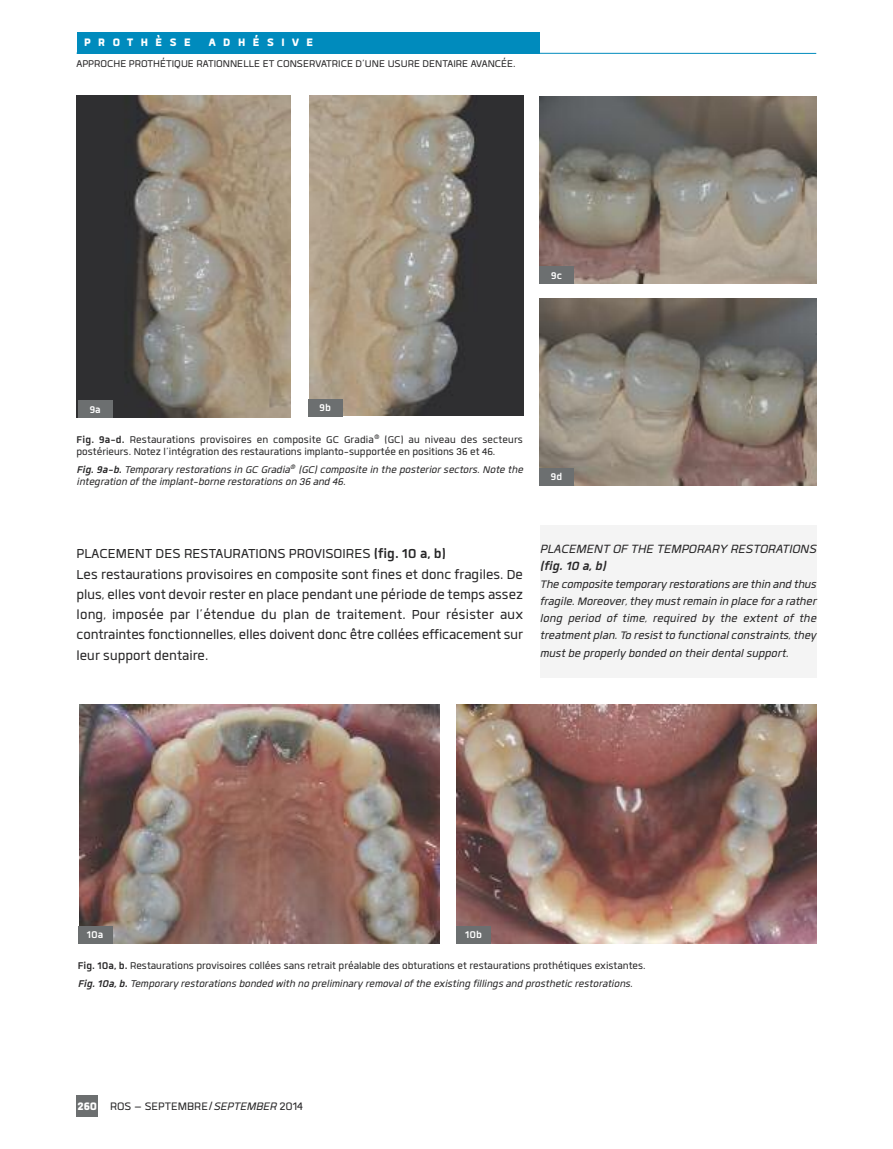
<style>
.page{position:relative;width:893px;height:1149px;background:#fff}
.page>*{position:absolute;margin:0;border:0;box-sizing:border-box;transform-origin:0 0}
.t1{font:18px/20.2px "Quan";color:#272627}
.t2{font:italic 16.5px "Quan";color:#272627}
.t3{font:italic 700 16.5px "Quan";color:#272627}
.t4{font:italic 15px/17.2px "Quan";color:#272627;text-align:justify}
.t5{font:15px "Quan";color:#272627}
.t6{font:900 15px "Quan";letter-spacing:.5em;color:#fff}
.t7{font:13.5px/12px "Quan";color:#272627}
.t8{font:italic 13.5px/12px "Quan";color:#272627}
.t9{font:700 13.5px "Quan";color:#fff}
.s1{font-weight:700}
.s2{font-weight:700;font-style:italic}
.s3{font-style:italic}
.s4{font-weight:900;color:#fff}
</style>
<div class="page">
<div style="left:77px;top:32px;width:463px;height:21px;background:#008bbd"></div>
<div style="left:540px;top:96px;width:276px;height:967px;background:#f4f4f4"></div>
<div style="left:77px;top:1095px;width:21px;height:21px;background:#6c6f70"></div>
<hr style="left:77px;top:53px;width:739px;height:1px;background:#008bbd">
<div style="left:64px;top:83px;width:769px;height:441px;background:#fff"></div>
<img style="left:77px;top:96px;width:214px;height:321px">
<div style="left:78px;top:400px;width:34px;height:17px;background:#6c6f70"></div>
<img style="left:540px;top:96px;width:276px;height:187px">
<img style="left:309px;top:96px;width:214px;height:320px">
<img style="left:540px;top:298px;width:276px;height:187px">
<div style="left:308px;top:399px;width:34px;height:17px;background:#6c6f70"></div>
<div style="left:540px;top:267px;width:34px;height:17px;background:#6c6f70"></div>
<div style="left:540px;top:468px;width:34px;height:17px;background:#6c6f70"></div>
<div style="left:63px;top:677px;width:769px;height:386px;background:#fff"></div>
<img style="left:80px;top:704px;width:359px;height:239px">
<div style="left:78px;top:925px;width:34px;height:18px;background:#6c6f70"></div>
<img style="left:457px;top:704px;width:359px;height:239px">
<div style="left:456px;top:925px;width:34px;height:18px;background:#6c6f70"></div>
<p class="t6" style="left:84px;top:32px;width:231px">PROTHÈSE ADHÉSIVE</p>
<p class="t7" style="left:77px;top:56px;width:441px">APPROCHE PROTHÉTIQUE RATIONNELLE ET CONSERVATRICE D’UNE USURE DENTAIRE AVANCÉE.</p>
<p class="t9" style="left:551px;top:266px;width:12px">9c</p>
<p class="t9" style="left:320px;top:398px;width:13px">9b</p>
<p class="t9" style="left:90px;top:400px;width:13px">9a</p>
<p class="t7" style="left:77px;top:432px;width:448px"><span class="s1">Fig. 9a-d.</span> Restaurations provisoires en composite GC Gradia<sup>®</sup> (GC) au niveau des secteurs postérieurs. Notez l’intégration des restaurations implanto-supportée en positions 36 et 46.</p>
<p class="t8" style="left:77px;top:462px;width:450px"><span class="s1">Fig. 9a-b.</span> Temporary restorations in GC Gradia<sup>®</sup> (GC) composite in the posterior sectors. Note the integration of the implant-borne restorations on 36 and 46.</p>
<p class="t9" style="left:551px;top:467px;width:13px">9d</p>
<p class="t1" style="left:77px;top:541px;width:448px">PLACEMENT DES RESTAURATIONS PROVISOIRES <span class="s1">(fig. 10 a, b)<br></span>Les restaurations provisoires en composite sont fines et donc fragiles. De plus, elles vont devoir rester en place pendant une période de temps assez long, imposée par l’étendue du plan de traitement. Pour résister aux contraintes fonctionnelles, elles doivent donc être collées efficacement sur leur support dentaire.</p>
<p class="t2" style="left:540px;top:537px;width:278px">PLACEMENT OF THE TEMPORARY RESTORATIONS</p>
<p class="t3" style="left:540px;top:554px;width:68px">(fig. 10 a, b)</p>
<p class="t4" style="left:540px;top:573px;width:278px">The composite temporary restorations are thin and thus fragile. Moreover, they must remain in place for a rather long period of time, required by the extent of the treatment plan. To resist to functional constraints, they must be properly bonded on their dental support.</p>
<p class="t9" style="left:87px;top:925px;width:18px">10a</p>
<p class="t9" style="left:465px;top:925px;width:18px">10b</p>
<p class="t7" style="left:78px;top:955px;width:569px;line-height:18px"><span class="s1">Fig. 10a, b.</span> Restaurations provisoires collées sans retrait préalable des obturations et restaurations prothétiques existantes.<br><span class="s2">Fig. 10a, b.</span> <span class="s3">Temporary restorations bonded with no preliminary removal of the existing fillings and prosthetic restorations.</span></p>
<p class="t5" style="left:78px;top:1095px;width:227px"><span class="s4">260</span> ROS – SEPTEMBRE/<span class="s3">SEPTEMBER</span> 2014</p>
</div>
